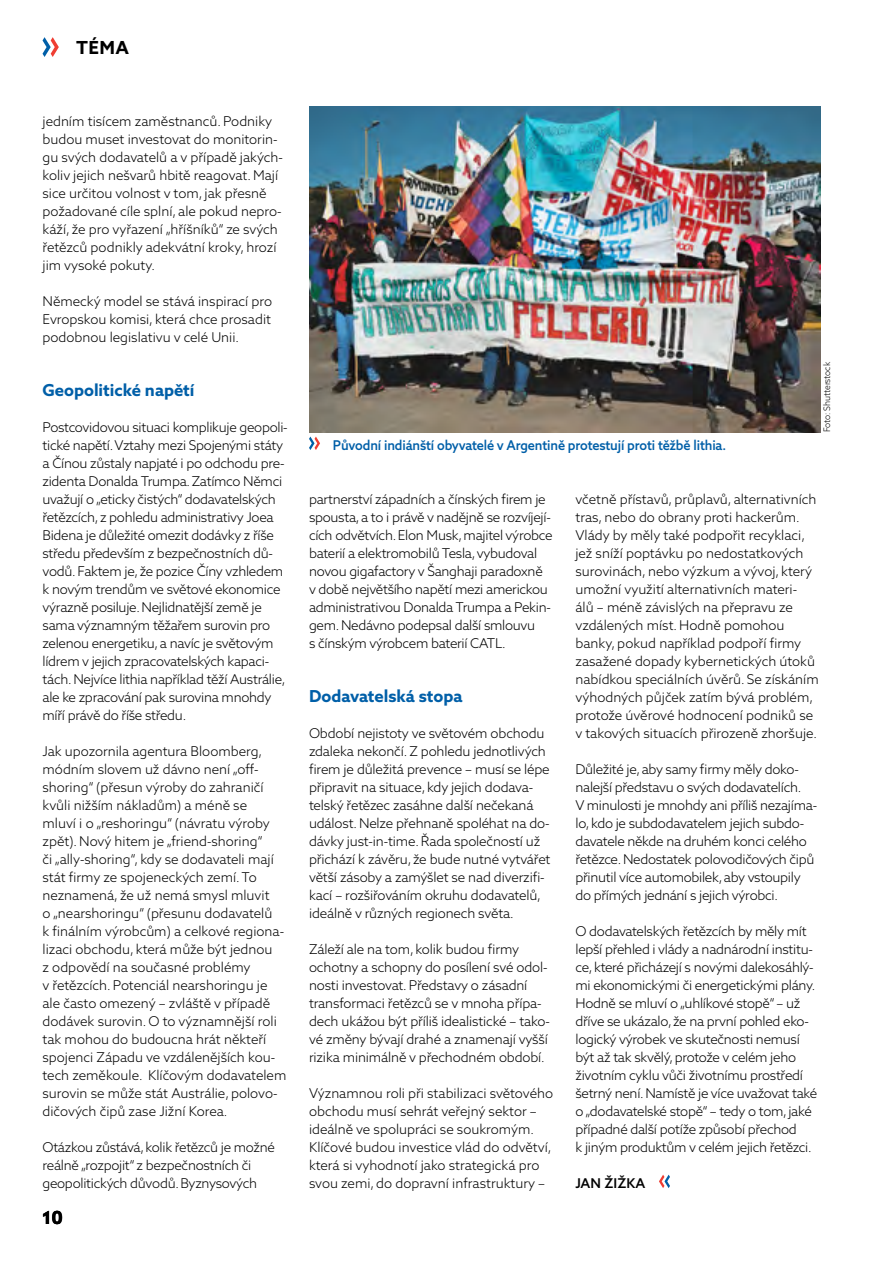
<style>
.page{position:relative;width:893px;height:1263px;background:#fff}
.page>*{position:absolute;margin:0;border:0;box-sizing:border-box;transform-origin:0 0}
.t1{font:700 18px "Azo Sans 2";letter-spacing:.025em;color:#000}
.t2{font:700 16.5px "Azo Sans 2";color:#005fa8}
.t3{font:300 13.5px/18px "Azo Sans 2";letter-spacing:-.015em;color:#000}
.t4{font:500 13.5px "Azo Sans 2";letter-spacing:-.01em;color:#005fa8;scale:.95 1}
.t5{font:500 13.5px "Azo Sans 2";color:#000}
.t6{font:300 9px "Azo Sans 2";letter-spacing:-.01em;color:#000;scale:.95 1}
</style>
<div class="page">
<svg style="left:43px;top:37px;width:16px;height:20px"></svg>
<svg style="left:659px;top:1175px;width:11px;height:13px"></svg>
<svg style="left:309px;top:437px;width:11px;height:13px"></svg>
<img style="left:309px;top:106px;width:512px;height:326px">
<h1 class="t1" style="left:76px;top:37px;width:55px">TÉMA</h1>
<p class="t3" style="left:43px;top:112px;width:242px">jedním tisícem zaměstnanců. Podniky budou muset investovat do monitorin&shy;gu svých dodavatelů a v případě jakých&shy;koliv jejich nešvarů hbitě reagovat. Mají sice určitou volnost v tom, jak přesně požadované cíle splní, ale pokud nepro&shy;káží, že pro vyřazení „hříšníků“ ze svých řetězců podnikly adekvátní kroky, hrozí jim vysoké pokuty.</p>
<p class="t3" style="left:43px;top:292px;width:231px;text-align:justify">Německý model se stává inspirací pro Evropskou komisi, která chce prosadit podobnou legislativu v celé Unii.</p>
<p class="t2" style="left:43px;top:380px;width:154px">Geopolitické napětí</p>
<p class="t3" style="left:43px;top:418px;width:247px">Postcovidovou situaci komplikuje geopoli&shy;tické napětí. Vztahy mezi Spojenými státy a Čínou zůstaly napjaté i po odchodu pre&shy;zidenta Donalda Trumpa. Zatímco Němci uvažují o „eticky čistých“ dodavatelských řetězcích, z pohledu administrativy Joea Bidena je důležité omezit dodávky z říše středu především z bezpečnostních dů&shy;vodů. Faktem je, že pozice Číny vzhledem k novým trendům ve světové ekonomice výrazně posiluje. Nejlidnatější země je sama významným těžařem surovin pro zelenou energetiku, a navíc je světovým lídrem v jejich zpracovatelských kapaci&shy;tách. Nejvíce lithia například těží Austrálie, ale ke zpracování pak surovina mnohdy míří právě do říše středu.</p>
<p class="t3" style="left:43px;top:742px;width:245px">Jak upozornila agentura Bloomberg, módním slovem už dávno není „off&shy;shoring“ (přesun výroby do zahraničí kvůli nižším nákladům) a méně se<br>mluví i o „reshoringu“ (návratu výroby zpět). Nový hitem je „friend-shoring“<br>či „ally-shoring“, kdy se dodavateli mají stát firmy ze spojeneckých zemí. To neznamená, že už nemá smysl mluvit<br>o „nearshoringu“ (přesunu dodavatelů<br>k finálním výrobcům) a celkové regiona&shy;lizaci obchodu, která může být jednou<br>z odpovědí na současné problémy<br>v řetězcích. Potenciál nearshoringu je ale často omezený – zvláště v případě dodávek surovin. O to významnější roli tak mohou do budoucna hrát někteří spojenci Západu ve vzdálenějších kou&shy;tech zeměkoule. Klíčovým dodavatelem surovin se může stát Austrálie, polovo&shy;dičových čipů zase Jižní Korea.</p>
<p class="t3" style="left:43px;top:1138px;width:234px">Otázkou zůstává, kolik řetězců je možné reálně „rozpojit“ z bezpečnostních či geopolitických důvodů. Byznysových</p>
<h1 class="t1" style="left:43px;top:1207px;width:22px">10</h1>
<p class="t4" style="left:333px;top:437px;width:415px">Původní indiánští obyvatelé v Argentině protestují proti těžbě lithia.</p>
<p class="t6" style="left:822px;top:432px;width:75px;rotate:-90deg">Foto: Shutterstock</p>
<p class="t3" style="left:309px;top:490px;width:245px">partnerství západních a čínských firem je spousta, a to i právě v nadějně se rozvíjejí&shy;cích odvětvích. Elon Musk, majitel výrobce baterií a elektromobilů Tesla, vybudoval novou gigafactory v Šanghaji paradoxně v době největšího napětí mezi americkou administrativou Donalda Trumpa a Pekin&shy;gem. Nedávno podepsal další smlouvu<br>s čínským výrobcem baterií CATL.</p>
<p class="t2" style="left:309px;top:686px;width:155px">Dodavatelská stopa</p>
<p class="t3" style="left:309px;top:724px;width:243px">Období nejistoty ve světovém obchodu zdaleka nekončí. Z pohledu jednotlivých firem je důležitá prevence – musí se lépe připravit na situace, kdy jejich dodava&shy;telský řetězec zasáhne další nečekaná událost. Nelze přehnaně spoléhat na do&shy;dávky just-in-time. Řada společností už přichází k závěru, že bude nutné vytvářet větší zásoby a zamýšlet se nad diverzifi&shy;kací – rozšiřováním okruhu dodavatelů, ideálně v různých regionech světa.</p>
<p class="t3" style="left:309px;top:940px;width:242px">Záleží ale na tom, kolik budou firmy ochotny a schopny do posílení své odol&shy;nosti investovat. Představy o zásadní transformaci řetězců se v mnoha přípa&shy;dech ukážou být příliš idealistické – tako&shy;vé změny bývají drahé a znamenají vyšší rizika minimálně v přechodném období.</p>
<p class="t3" style="left:309px;top:1084px;width:246px">Významnou roli při stabilizaci světového obchodu musí sehrát veřejný sektor – ideálně ve spolupráci se soukromým.<br>Klíčové budou investice vlád do odvětví, která si vyhodnotí jako strategická pro svou zemi, do dopravní infrastruktury –</p>
<p class="t3" style="left:575px;top:490px;width:245px">včetně přístavů, průplavů, alternativních tras, nebo do obrany proti hackerům.<br>Vlády by měly také podpořit recyklaci, jež sníží poptávku po nedostatkových surovinách, nebo výzkum a vývoj, který umožní využití alternativních materi&shy;álů – méně závislých na přepravu ze vzdálených míst. Hodně pomohou banky, pokud například podpoří firmy zasažené dopady kybernetických útoků nabídkou speciálních úvěrů. Se získáním výhodných půjček zatím bývá problém, protože úvěrové hodnocení podniků se v takových situacích přirozeně zhoršuje.</p>
<p class="t3" style="left:575px;top:760px;width:243px">Důležité je, aby samy firmy měly doko&shy;nalejší představu o svých dodavatelích.<br>V minulosti je mnohdy ani příliš nezajíma&shy;lo, kdo je subdodavatelem jejich subdo&shy;davatele někde na druhém konci celého řetězce. Nedostatek polovodičových čipů přinutil více automobilek, aby vstoupily do přímých jednání s jejich výrobci.</p>
<p class="t3" style="left:575px;top:922px;width:243px">O dodavatelských řetězcích by měly mít lepší přehled i vlády a nadnárodní institu&shy;ce, které přicházejí s novými dalekosáhlý&shy;mi ekonomickými či energetickými plány.<br>H odně se mluví o „uhlíkové stopě“ – už dříve se ukázalo, že na první pohled eko&shy;logický výrobek ve skutečnosti nemusí být až tak skvělý, protože v celém jeho životním cyklu vůči životnímu prostředí šetrný není. Namístě je více uvažovat také o „dodavatelské stopě“ – tedy o tom, jaké případné další potíže způsobí přechod<br>k jiným produktům v celém jejich řetězci.</p>
<p class="t5" style="left:575px;top:1175px;width:71px">JAN ŽIŽKA</p>
</div>
